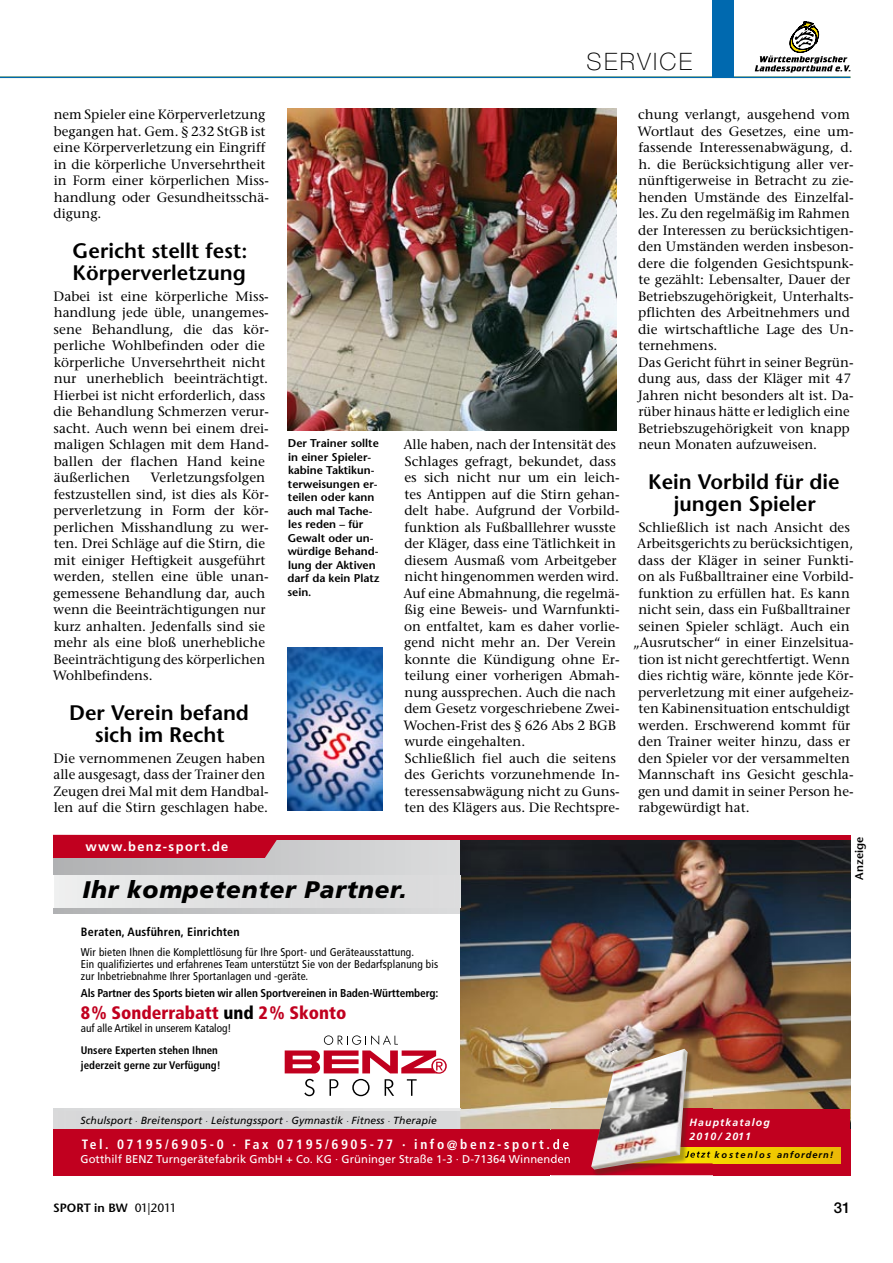
<style>
.page{position:relative;width:893px;height:1263px;background:#fff}
.page>*{position:absolute;margin:0;border:0;box-sizing:border-box;transform-origin:0 0}
.t1{font:italic 900 24px "Frutiger";letter-spacing:.03em;color:#000}
.t2{font:100 24px "Helvetica Neue";color:#000}
.t3{font:600 21px/22.5px "Stone Sans";color:#000;text-align:center}
.t4{font:900 condensed 18px "Frutiger";color:#c1001f}
.t5{font:500 15px "Helvetica Neue";color:#000}
.t6{font:13.5px/16.5px "Stone Serif";color:#000}
.t7{font:700 condensed 13.5px "Frutiger";letter-spacing:.19em;color:#fff}
.t8{font:700 12.75px "Frutiger";letter-spacing:.11em;color:#fff}
.t9{font:700 condensed 12px "Frutiger";letter-spacing:.02em;color:#000}
.t10{font:600 12px "Stone Sans";color:#000}
.t11{font:700 condensed 11.4px "Frutiger";letter-spacing:-.005em;color:#000}
.t12{font:condensed 11.25px/12px "Frutiger";letter-spacing:.015em;color:#000}
.t13{font:600 11.25px/13.5px "Stone Sans";color:#000}
.t14{font:11.25px "Frutiger";letter-spacing:.005em;color:#fff}
.t15{font:700 condensed 10.95px/15px "Frutiger";color:#000}
.t16{font:italic 700 10.5px/13.5px "Frutiger";letter-spacing:.11em;color:#fff}
.t17{font:italic 10.35px "Frutiger";letter-spacing:.015em;color:#000}
.t18{font:italic 700 9.15px "Frutiger";letter-spacing:.11em;color:#000}
.s1{color:#000}
.s2{font-size:8.25px}
.s3{font-weight:400}
</style>
<div class="page">
<svg style="left:755px;top:21px;width:95px;height:52px"></svg>
<div style="left:712px;top:0;width:21px;height:77px;background:#0069af"></div>
<hr style="left:0;top:77px;width:850px;height:1px;background:#0069af">
<img style="left:287px;top:647px;width:96px;height:164px">
<img style="left:287px;top:108px;width:330px;height:322px">
<svg style="left:53px;top:839px;width:407px;height:75px;background:#c9c7c9"></svg>
<svg style="left:285px;top:1035px;width:162px;height:61px"></svg>
<div style="left:53px;top:839px;width:227px;height:19px;background:#c1001f"></div>
<img style="left:460px;top:839px;width:390px;height:270px">
<img style="left:53px;top:875px;width:407px;height:32px">
<div style="left:53px;top:1129px;width:797px;height:46px;background:#c1001f"></div>
<div style="left:631px;top:1109px;width:219px;height:42px;background:#c1001f"></div>
<img style="left:713px;top:1147px;width:127px;height:16px">
<img style="left:551px;top:1129px;width:162px;height:47px">
<img style="left:551px;top:1029px;width:162px;height:80px">
<img style="left:553px;top:1139px;width:16px;height:10px">
<img style="left:551px;top:1154px;width:19px;height:9px">
<img style="left:688px;top:1129px;width:25px;height:23px">
<img style="left:688px;top:1151px;width:22px;height:7px">
<svg style="left:688px;top:1151px;width:21px;height:1px"></svg>
<img style="left:591px;top:1049px;width:97px;height:120px">
<hr style="left:53px;top:835px;width:797px;height:4px;background:#c1001f">
<p class="t6" style="left:54px;top:106px;width:217px">nem Spieler eine Körperverletzung begangen hat. Gem. § 232 StGB ist eine Körperverletzung ein Eingriff in die körperliche Unversehrtheit in Form einer körperlichen Miss&shy;handlung oder Gesundheitsschä&shy;digung.</p>
<h2 class="t3" style="left:73px;top:239px;width:176px;text-align:left">Gericht stellt fest:<br>Körperverletzung</h2>
<p class="t6" style="left:54px;top:288px;width:217px">Dabei ist eine körperliche Miss&shy;handlung jede üble, unangemes&shy;sene Behandlung, die das kör&shy;perliche Wohlbefinden oder die körperliche Unversehrtheit nicht nur unerheblich beeinträchtigt.<br>Hierbei ist nicht erforderlich, dass die Behandlung Schmerzen verur&shy;sacht. Auch wenn bei einem drei&shy;maligen Schlagen mit dem Hand&shy;ballen der flachen Hand keine äußerlichen</p>
<p class="t6" style="left:53px;top:469px;width:218px;text-indent:98px">Verletzungsfolgen festzustellen sind, ist dies als Kör&shy;perverletzung in Form der kör&shy;perlichen Misshandlung zu wer&shy;ten. Drei Schläge auf die Stirn, die mit einiger Heftigkeit ausgeführt werden, stellen eine üble unan&shy;gemessene Behandlung dar, auch wenn die Beeinträchtigungen nur kurz anhalten. Jedenfalls sind sie mehr als eine bloß unerhebliche<br>Beeinträchtigung des körperlichen<br>Wohlbefindens.</p>
<h2 class="t3" style="left:69px;top:701px;width:181px">Der Verein befand sich im Recht</h2>
<p class="t6" style="left:53px;top:750px;width:217px">Die vernommenen Zeugen haben alle ausgesagt, dass der Trainer den Zeugen drei Mal mit dem Handbal&shy;len auf die Stirn geschlagen habe.</p>
<p class="t13" style="left:287px;top:437px;width:94px">Der Trainer sollte in einer Spieler&shy;kabine Taktikun&shy;terweisungen er&shy;teilen oder kann auch mal Tache&shy;les reden – für<br>Gewalt oder un&shy;würdige Behand&shy;lung der Aktiven darf da kein Platz sein.</p>
<h1 class="t2" style="left:586px;top:48px;width:33px">SERVICE</h1>
<p class="t6" style="left:403px;top:436px;width:218px">Alle haben, nach der Intensität des<br>Schlages gefragt, bekundet, dass es sich nicht nur um ein leich&shy;tes Antippen auf die Stirn gehan&shy;delt habe. Aufgrund der Vorbild&shy;funktion als Fußballlehrer wusste der Kläger, dass eine Tätlichkeit in diesem Ausmaß vom Arbeitgeber nicht hingenommen werden wird.<br>Auf eine Abmahnung, die regelmä&shy;ßig eine Beweis- und Warnfunkti&shy;on entfaltet, kam es daher vorlie&shy;gend nicht mehr an. Der Verein konnte die Kündigung ohne Er&shy;teilung einer vorherigen Abmah&shy;nung aussprechen. Auch die nach dem Gesetz vorgeschriebene Zwei-<br>Wochen-Frist des § 626 Abs 2 BGB wurde eingehalten.<br>Schließlich fiel auch die seitens des Gerichts vorzunehmende In&shy;teressensabwägung nicht zu Guns&shy;ten des Klägers aus. Die Rechtspre-</p>
<p class="t6" style="left:637px;top:106px;width:218px">chung verlangt, ausgehend vom<br>Wortlaut des Gesetzes, eine um&shy;fassende Interessenabwägung, d. h. die Berücksichtigung aller ver&shy;nünftigerweise in Betracht zu zie&shy;henden Umstände des Einzelfal&shy;les. Zu den regelmäßig im Rahmen der Interessen zu berücksichtigen&shy;den Umständen werden insbeson&shy;dere die folgenden Gesichtspunk&shy;te gezählt: Lebensalter, Dauer der<br>Betriebszugehörigkeit, Unterhalts&shy;pflichten des Arbeitnehmers und die wirtschaftliche Lage des Un&shy;ternehmens.<br>Das Gericht führt in seiner Begrün&shy;dung aus, dass der Kläger mit 47<br>Jahren nicht besonders alt ist. Da&shy;rüber hinaus hätte er lediglich eine<br>Betriebszugehörigkeit von knapp neun Monaten aufzuweisen.</p>
<h2 class="t3" style="left:648px;top:470px;width:193px">Kein Vorbild für die jungen Spieler</h2>
<p class="t6" style="left:639px;top:519px;width:213px">Schließlich ist nach Ansicht des</p>
<p class="t6" style="left:637px;top:535px;width:217px">Arbeitsgerichts zu berücksichtigen,</p>
<p class="t6" style="left:638px;top:552px;width:217px">dass der Kläger in seiner Funkti-</p>
<p class="t6" style="left:638px;top:568px;width:217px">on als Fußballtrainer eine Vorbild-</p>
<p class="t6" style="left:638px;top:585px;width:213px">funktion zu erfüllen hat. Es kann</p>
<p class="t6" style="left:638px;top:601px;width:214px">nicht sein, dass ein Fußballtrainer</p>
<p class="t6" style="left:638px;top:618px;width:213px">seinen Spieler schlägt. Auch ein</p>
<p class="t6" style="left:633px;top:634px;width:222px">„Ausrutscher“ in einer Einzelsitua-</p>
<p class="t6" style="left:638px;top:651px;width:213px">tion ist nicht gerechtfertigt. Wenn</p>
<p class="t6" style="left:638px;top:667px;width:217px">dies richtig wäre, könnte jede Kör-</p>
<p class="t6" style="left:638px;top:684px;width:217px">perverletzung mit einer aufgeheiz-</p>
<p class="t6" style="left:638px;top:700px;width:213px">ten Kabinensituation entschuldigt</p>
<p class="t6" style="left:638px;top:717px;width:214px">werden. Erschwerend kommt für</p>
<p class="t6" style="left:638px;top:733px;width:214px">den Trainer weiter hinzu, dass er</p>
<p class="t6" style="left:638px;top:750px;width:213px">den Spieler vor der versammelten</p>
<p class="t6" style="left:638px;top:766px;width:217px">Mannschaft ins Gesicht geschla-</p>
<p class="t6" style="left:638px;top:783px;width:217px">gen und damit in seiner Person he-</p>
<p class="t6" style="left:638px;top:799px;width:113px">rabgewürdigt hat.</p>
<p class="t8" style="left:85px;top:839px;width:145px">www.benz-sport.de</p>
<p class="t13" style="left:852px;top:880px;width:44px;rotate:-90deg">Anzeige</p>
<h1 class="t1" style="left:82px;top:875px;width:326px">Ihr kompetenter Partner.</h1>
<p class="t9" style="left:81px;top:925px;width:160px">Beraten, Ausführen, Einrichten</p>
<p class="t12" style="left:81px;top:946px;width:359px">Wir bieten Ihnen die Komplettlösung für Ihre Sport- und Geräteausstattung.<br>Ein qualifiziertes und erfahrenes Team unterstützt Sie von der Bedarfsplanung bis zur Inbetriebnahme Ihrer Sportanlagen und -geräte.</p>
<p class="t11" style="left:81px;top:986px;width:359px">Als Partner des Sports bieten wir allen Sportvereinen in Baden-Württemberg:</p>
<p class="t12" style="left:81px;top:1022px;width:152px">auf alle Artikel in unserem Katalog!</p>
<p class="t15" style="left:81px;top:1043px;width:141px">Unsere Experten stehen Ihnen jederzeit gerne zur Verfügung!</p>
<h3 class="t4" style="left:81px;top:1002px;width:267px">8% Sonderrabatt <span class="s1">und</span> 2% Skonto</h3>
<p class="t17" style="left:81px;top:1114px;width:358px">Schulsport <span class="s2">·</span> Breitensport <span class="s2">·</span> Leistungssport <span class="s2">·</span> Gymnastik <span class="s2">·</span> Fitness <span class="s2">·</span> Therapie</p>
<p class="t7" style="left:82px;top:1136px;width:489px">Tel. 07195/6905-0 · Fax 07195/6905-77 · info@benz-sport.de</p>
<p class="t14" style="left:80px;top:1152px;width:492px">Gotthilf BENZ Turngerätefabrik GmbH + Co. KG · Grüninger Straße 1-3 · D-71364 Winnenden</p>
<p class="t16" style="left:689px;top:1116px;width:82px">Hauptkatalog<br>2010/ 2011</p>
<p class="t18" style="left:685px;top:1149px;width:149px">Jetzt kostenlos anfordern!</p>
<p class="t10" style="left:53px;top:1201px;width:125px">Sport in BW <span class="s3">01|2011</span></p>
<p class="t5" style="left:834px;top:1199px;width:18px">31</p>
</div>
